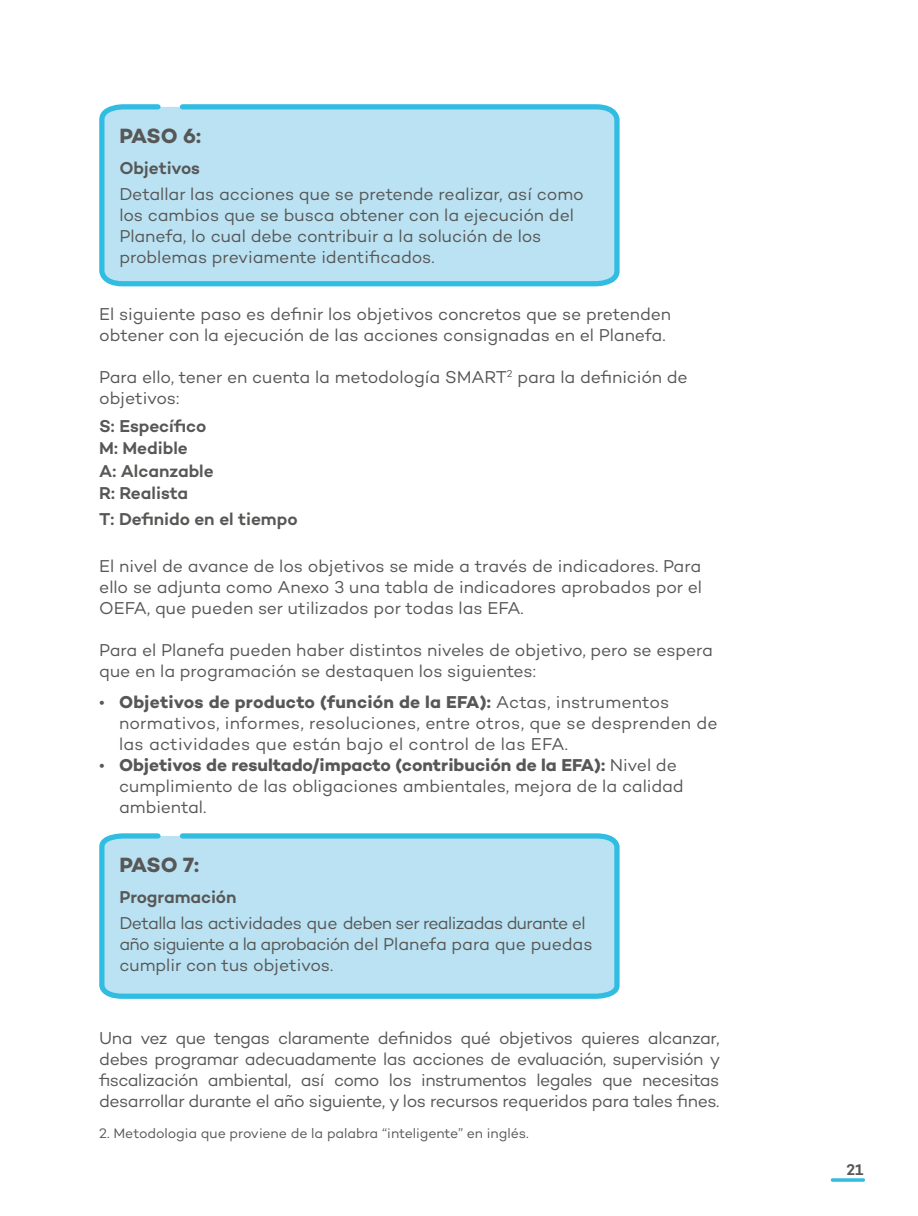
<style>
.page{position:relative;width:918px;height:1216px;background:#fff}
.page>*{position:absolute;margin:0;border:0;box-sizing:border-box;transform-origin:0 0}
.t1{font:700 21px "Campton";letter-spacing:-.035em;color:#575756}
.t2{font:17.5px/21px "Campton";letter-spacing:-.005em;color:#575756}
.t3{font:17.5px/21px "Campton";letter-spacing:-.03em;color:#575756}
.t4{font:600 17.5px/22.4px "Campton";color:#575756}
.t5{font:600 15.75px "Campton";color:#575756}
.t6{font:14px "Campton";letter-spacing:-.005em;color:#575756}
.s1{font-weight:700}
</style>
<div class="page">
<hr style="left:832px;top:1178px;width:31px;height:3px;background:#31bce1">
<svg style="left:99px;top:104px;width:521px;height:183px;background:#b0dff1"></svg>
<svg style="left:99px;top:833px;width:521px;height:166px;background:#afdff1"></svg>
<p class="t1" style="left:119px;top:122px;width:83px">PASO 6:</p>
<p class="t4" style="left:119px;top:156px;width:82px">Objetivos</p>
<p class="t2" style="left:119px;top:183px;width:466px">Detallar las acciones que se pretende realizar, así como los cambios que se busca obtener con la ejecución del Planefa, lo cual debe contribuir a la solución de los problemas previamente identificados.</p>
<p class="t2" style="left:99px;top:303px;width:573px">El siguiente paso es definir los objetivos concretos que se pretenden obtener con la ejecución de las acciones consignadas en el Planefa.</p>
<p class="t2" style="left:99px;top:366px;width:590px">Para ello, tener en cuenta la metodología SMART<sup>2</sup> para la definición de objetivos:</p>
<p class="t4" style="left:99px;top:414px;width:116px">S: Específico<br>M: Medible<br>A: Alcanzable<br>R: Realista</p>
<p class="t4" style="left:99px;top:507px;width:200px">T: Definido en el tiempo</p>
<p class="t2" style="left:99px;top:555px;width:604px;text-align:justify">El nivel de avance de los objetivos se mide a través de indicadores. Para ello se adjunta como Anexo 3 una tabla de indicadores aprobados por el OEFA, que pueden ser utilizados por todas las EFA.</p>
<p class="t2" style="left:99px;top:639px;width:615px">Para el Planefa pueden haber distintos niveles de objetivo, pero se espera que en la programación se destaquen los siguientes:</p>
<p class="t2" style="left:119px;top:691px;width:600px;text-indent:-20px">• <span class="s1">Objetivos de producto (función de la EFA):</span> Actas, instrumentos normativos, informes, resoluciones, entre otros, que se desprenden de las actividades que están bajo el control de las EFA.</p>
<p class="t2" style="left:119px;top:754px;width:566px;text-indent:-20px">• <span class="s1">Objetivos de resultado/impacto (contribución de la EFA):</span> Nivel de cumplimiento de las obligaciones ambientales, mejora de la calidad ambiental.</p>
<p class="t1" style="left:119px;top:851px;width:81px">PASO 7:</p>
<p class="t4" style="left:119px;top:885px;width:119px">Programación</p>
<p class="t3" style="left:119px;top:912px;width:475px">Detalla las actividades que deben ser realizadas durante el año siguiente a la aprobación del Planefa para que puedas cumplir con tus objetivos.</p>
<p class="t2" style="left:99px;top:1027px;width:622px;text-align:justify">Una vez que tengas claramente definidos qué objetivos quieres alcanzar, debes programar adecuadamente las acciones de evaluación, supervisión y fiscalización ambiental, así como los instrumentos legales que necesitas desarrollar durante el año siguiente, y los recursos requeridos para tales fines.</p>
<p class="t6" style="left:99px;top:1124px;width:431px">2. Metodologia que proviene de la palabra “inteligente” en inglés.</p>
<p class="t5" style="left:846px;top:1159px;width:18px">21</p>
</div>
